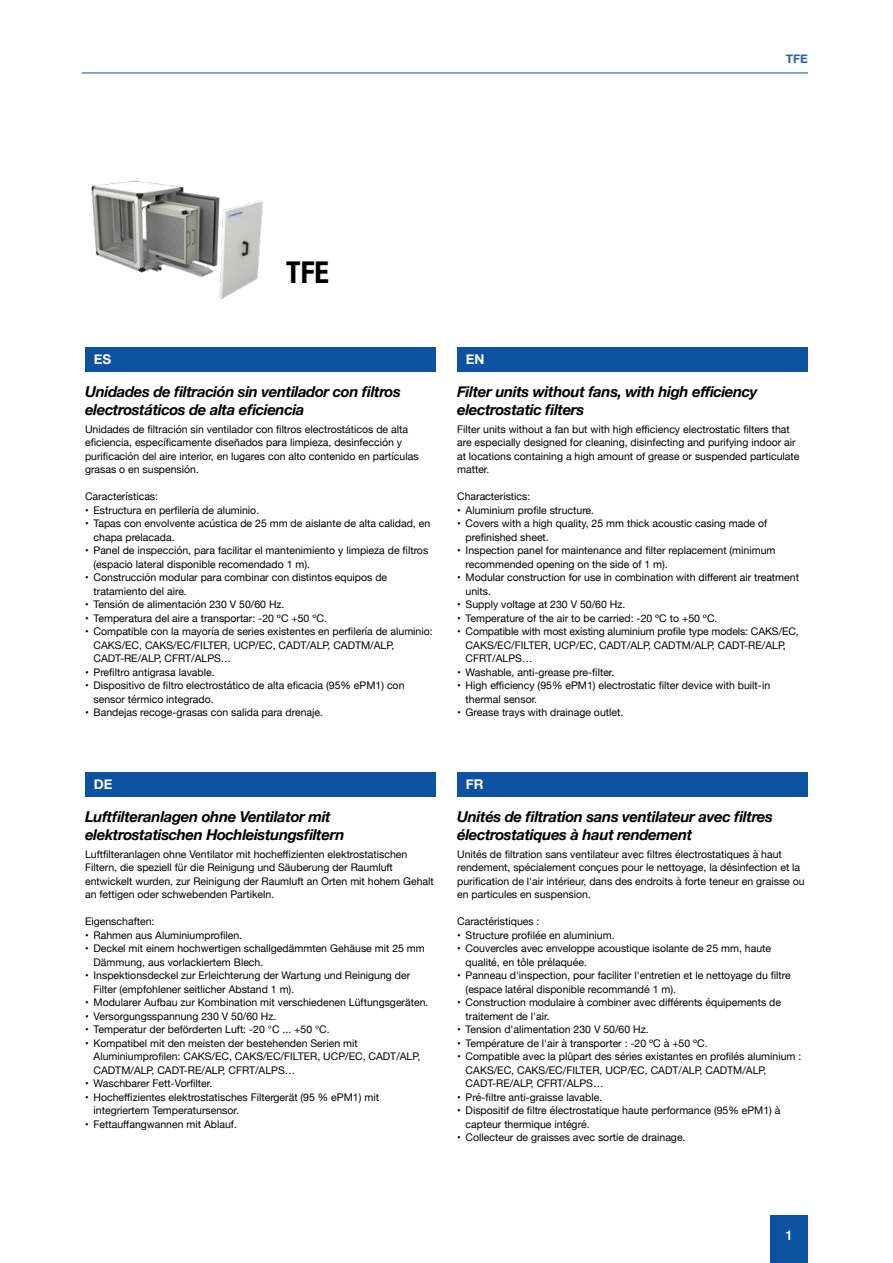
<style>
.page{position:relative;width:893px;height:1263px;background:#fff}
.page>*{position:absolute;margin:0;border:0;box-sizing:border-box;transform-origin:0 0}
.t1{font:700 condensed 30px "Helvetica Neue";color:#000}
.t2{font:italic 700 15px/18px "Helvetica Neue";letter-spacing:-.025em;color:#000}
.t3{font:700 13.5px "Helvetica Neue";color:#fff}
.t4{font:500 13.5px "Helvetica Neue";color:#fff}
.t5{font:700 12px "Helvetica Neue";color:#305faa}
.t6{font:10.5px/13.5px "Helvetica Neue";color:#000}
</style>
<div class="page">
<div style="left:771px;top:1215px;width:37px;height:48px;background:#0d52a0"></div>
<hr style="left:82px;top:73px;width:726px;height:1px;background:#0d52a0">
<img style="left:91px;top:180px;width:172px;height:119px">
<div style="left:85px;top:347px;width:351px;height:25px;background:#0d52a0"></div>
<div style="left:457px;top:347px;width:351px;height:25px;background:#0d52a0"></div>
<div style="left:85px;top:772px;width:351px;height:24px;background:#0d52a0"></div>
<div style="left:457px;top:772px;width:351px;height:24px;background:#0d52a0"></div>
<p class="t5" style="left:786px;top:49px;width:24px">TFE</p>
<h1 class="t1" style="left:286px;top:247px;width:44px">TFE</h1>
<p class="t3" style="left:94px;top:349px;width:19px">ES</p>
<h2 class="t2" style="left:85px;top:383px;width:317px">Unidades de filtración sin ventilador con filtros electrostáticos de alta eficiencia</h2>
<p class="t6" style="left:85px;top:423px;width:335px">Unidades de filtración sin ventilador con filtros electrostáticos de alta eficiencia, específicamente diseñados para limpieza, desinfección y purificación del aire interior, en lugares con alto contenido en partículas grasas o en suspensión.</p>
<p class="t6" style="left:85px;top:490px;width:75px">Características:</p>
<p class="t6" style="left:85px;top:504px;width:176px">• Estructura en perfilería de aluminio.</p>
<p class="t6" style="left:94px;top:517px;width:338px;text-indent:-9px">• Tapas con envolvente acústica de 25 mm de aislante de alta calidad, en chapa prelacada.</p>
<p class="t6" style="left:94px;top:544px;width:336px;text-indent:-9px">• Panel de inspección, para facilitar el mantenimiento y limpieza de filtros (espacio lateral disponible recomendado 1 m).</p>
<p class="t6" style="left:94px;top:571px;width:295px;text-indent:-9px">• Construcción modular para combinar con distintos equipos de tratamiento del aire.</p>
<p class="t6" style="left:85px;top:598px;width:201px">• Tensión de alimentación 230 V 50/60 Hz.</p>
<p class="t6" style="left:85px;top:612px;width:243px">• Temperatura del aire a transportar: -20 ºC +50 ºC.</p>
<p class="t6" style="left:94px;top:625px;width:341px;text-indent:-9px">• Compatible con la mayoría de series existentes en perfilería de aluminio:<br>CAKS/EC, CAKS/EC/FILTER, UCP/EC, CADT/ALP, CADTM/ALP,<br>CADT-RE/ALP, CFRT/ALPS…</p>
<p class="t6" style="left:85px;top:666px;width:131px">• Prefiltro antigrasa lavable.</p>
<p class="t6" style="left:94px;top:679px;width:312px;text-indent:-9px">• Dispositivo de filtro electrostático de alta eficacia (95% ePM1) con sensor térmico integrado.</p>
<p class="t6" style="left:85px;top:706px;width:239px">• Bandejas recoge-grasas con salida para drenaje.</p>
<p class="t3" style="left:466px;top:349px;width:20px">EN</p>
<h2 class="t2" style="left:457px;top:383px;width:302px">Filter units without fans, with high efficiency electrostatic filters</h2>
<p class="t6" style="left:457px;top:423px;width:344px">Filter units without a fan but with high efficiency electrostatic filters that are especially designed for cleaning, disinfecting and purifying indoor air at locations containing a high amount of grease or suspended particulate matter.</p>
<p class="t6" style="left:457px;top:490px;width:75px">Characteristics:</p>
<p class="t6" style="left:457px;top:504px;width:139px">• Aluminium profile structure.</p>
<p class="t6" style="left:466px;top:517px;width:303px;text-indent:-9px">• Covers with a high quality, 25 mm thick acoustic casing made of prefinished sheet.</p>
<p class="t6" style="left:466px;top:544px;width:311px;text-indent:-9px">• Inspection panel for maintenance and filter replacement (minimum recommended opening on the side of 1 m).</p>
<p class="t6" style="left:466px;top:571px;width:335px;text-indent:-9px">• Modular construction for use in combination with different air treatment units.</p>
<p class="t6" style="left:457px;top:598px;width:170px">• Supply voltage at 230 V 50/60 Hz.</p>
<p class="t6" style="left:457px;top:612px;width:262px">• Temperature of the air to be carried: -20 ºC to +50 ºC.</p>
<p class="t6" style="left:466px;top:625px;width:335px;text-indent:-9px">• Compatible with most existing aluminium profile type models: CAKS/EC,<br>CAKS/EC/FILTER, UCP/EC, CADT/ALP, CADTM/ALP, CADT-RE/ALP,<br>CFRT/ALPS…</p>
<p class="t6" style="left:457px;top:666px;width:159px">• Washable, anti-grease pre-filter.</p>
<p class="t6" style="left:466px;top:679px;width:306px;text-indent:-9px">• High efficiency (95% ePM1) electrostatic filter device with built-in thermal sensor.</p>
<p class="t6" style="left:457px;top:706px;width:168px">• Grease trays with drainage outlet.</p>
<p class="t3" style="left:94px;top:774px;width:20px">DE</p>
<h2 class="t2" style="left:85px;top:808px;width:261px">Luftfilteranlagen ohne Ventilator mit elektrostatischen Hochleistungsfiltern</h2>
<p class="t6" style="left:85px;top:848px;width:350px">Luftfilteranlagen ohne Ventilator mit hocheffizienten elektrostatischen Filtern, die speziell für die Reinigung und Säuberung der Raumluft entwickelt wurden, zur Reinigung der Raumluft an Orten mit hohem Gehalt an fettigen oder schwebenden Partikeln.</p>
<p class="t6" style="left:85px;top:915px;width:71px">Eigenschaften:</p>
<p class="t6" style="left:85px;top:929px;width:159px">• Rahmen aus Aluminiumprofilen.</p>
<p class="t6" style="left:94px;top:942px;width:333px;text-indent:-9px">• Deckel mit einem hochwertigen schallgedämmten Gehäuse mit 25 mm<br>Dämmung, aus vorlackiertem Blech.</p>
<p class="t6" style="left:94px;top:969px;width:318px;text-indent:-9px">• Inspektionsdeckel zur Erleichterung der Wartung und Reinigung der<br>Filter (empfohlener seitlicher Abstand 1 m).</p>
<p class="t6" style="left:85px;top:996px;width:345px">• Modularer Aufbau zur Kombination mit verschiedenen Lüftungsgeräten.</p>
<p class="t6" style="left:85px;top:1010px;width:193px">• Versorgungsspannung 230 V 50/60 Hz.</p>
<p class="t6" style="left:85px;top:1023px;width:246px">• Temperatur der beförderten Luft: -20 °C ... +50 °C.</p>
<p class="t6" style="left:94px;top:1037px;width:328px;text-indent:-9px">• Kompatibel mit den meisten der bestehenden Serien mit<br>Aluminiumprofilen: CAKS/EC, CAKS/EC/FILTER, UCP/EC, CADT/ALP,<br>CADTM/ALP, CADT-RE/ALP, CFRT/ALPS…</p>
<p class="t6" style="left:85px;top:1077px;width:129px">• Waschbarer Fett-Vorfilter.</p>
<p class="t6" style="left:94px;top:1091px;width:287px;text-indent:-9px">• Hocheffizientes elektrostatisches Filtergerät (95 % ePM1) mit integriertem Temperatursensor.</p>
<p class="t6" style="left:85px;top:1118px;width:153px">• Fettauffangwannen mit Ablauf.</p>
<p class="t3" style="left:466px;top:774px;width:19px">FR</p>
<h2 class="t2" style="left:457px;top:808px;width:317px">Unités de filtration sans ventilateur avec filtres électrostatiques à haut rendement</h2>
<p class="t6" style="left:457px;top:848px;width:349px">Unités de filtration sans ventilateur avec filtres électrostatiques à haut rendement, spécialement conçues pour le nettoyage, la désinfection et la purification de l'air intérieur, dans des endroits à forte teneur en graisse ou en particules en suspension.</p>
<p class="t6" style="left:457px;top:915px;width:84px">Caractéristiques :</p>
<p class="t6" style="left:457px;top:929px;width:159px">• Structure profilée en aluminium.</p>
<p class="t6" style="left:466px;top:942px;width:307px;text-indent:-9px">• Couvercles avec enveloppe acoustique isolante de 25 mm, haute qualité, en tôle prélaquée.</p>
<p class="t6" style="left:466px;top:969px;width:327px;text-indent:-9px">• Panneau d'inspection, pour faciliter l'entretien et le nettoyage du filtre (espace latéral disponible recommandé 1 m).</p>
<p class="t6" style="left:466px;top:996px;width:317px;text-indent:-9px">• Construction modulaire à combiner avec différents équipements de traitement de l'air.</p>
<p class="t6" style="left:457px;top:1023px;width:193px">• Tension d'alimentation 230 V 50/60 Hz.</p>
<p class="t6" style="left:457px;top:1037px;width:252px">• Température de l'air à transporter : -20 ºC à +50 ºC.</p>
<p class="t6" style="left:466px;top:1050px;width:337px;text-indent:-9px">• Compatible avec la plûpart des séries existantes en profilés aluminium :<br>CAKS/EC, CAKS/EC/FILTER, UCP/EC, CADT/ALP, CADTM/ALP,<br>CADT-RE/ALP, CFRT/ALPS…</p>
<p class="t6" style="left:457px;top:1091px;width:147px">• Pré-filtre anti-graisse lavable.</p>
<p class="t6" style="left:466px;top:1104px;width:316px;text-indent:-9px">• Dispositif de filtre électrostatique haute performance (95% ePM1) à capteur thermique intégré.</p>
<p class="t6" style="left:457px;top:1131px;width:230px">• Collecteur de graisses avec sortie de drainage.</p>
<p class="t4" style="left:785px;top:1224px;width:9px">1</p>
</div>
